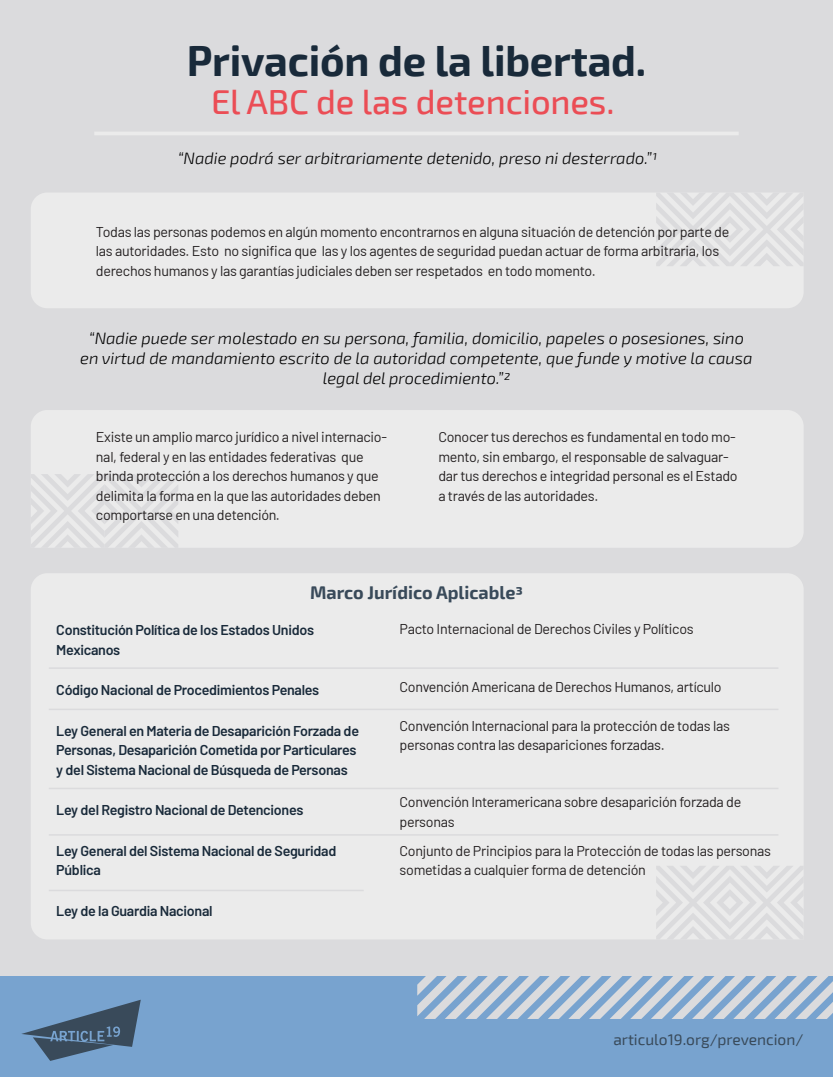
<style>
.page{position:relative;width:833px;height:1077px;background:#fff}
.page>*{position:absolute;margin:0;border:0;box-sizing:border-box;transform-origin:0 0}
.t1{font:700 41.78px "Exo 2";letter-spacing:-.005em;color:#192a3a}
.t2{font:500 34.5px "Exo 2";letter-spacing:-.005em;color:#eb4d55}
.t3{font:700 18px "Exo 2";color:#394a5a}
.t4{font:italic 300 16.5px/20.2px "Exo 2";color:#000;text-align:center}
.t5{font:15.52px "Exo 2";color:#394a5a}
.t6{font:14.25px/19.5px "Barlow";letter-spacing:-.02em;color:#231f20}
.t7{font:600 14.25px/19.5px "Barlow";letter-spacing:-.02em;color:#192a3a}
</style>
<div class="page">
<div style="left:0;top:0;width:832px;height:1077px;background:#dbdbdd"></div>
<div style="left:0;top:976px;width:832px;height:101px;background:#78a3cf"></div>
<hr style="left:94px;top:132px;width:644px;height:3px;background:#ebebeb">
<div style="left:31px;top:193px;width:772px;height:115px;background:#ebebeb"></div>
<div style="left:31px;top:410px;width:772px;height:138px;background:#ebebeb"></div>
<div style="left:31px;top:573px;width:772px;height:366px;background:#ebebeb"></div>
<svg style="left:655px;top:193px;width:148px;height:73px"></svg>
<svg style="left:31px;top:474px;width:147px;height:74px"></svg>
<svg style="left:655px;top:866px;width:148px;height:73px"></svg>
<hr style="left:49px;top:667px;width:729px;height:2px;background:#dbdbdd">
<hr style="left:49px;top:708px;width:729px;height:2px;background:#dbdbdd">
<hr style="left:49px;top:788px;width:729px;height:1px;background:#dbdbdd">
<hr style="left:49px;top:834px;width:729px;height:1px;background:#dbdbdd">
<hr style="left:49px;top:890px;width:314px;height:1px;background:#dbdbdd">
<svg style="left:21px;top:999px;width:120px;height:62px"></svg>
<svg style="left:417px;top:976px;width:415px;height:43px"></svg>
<h1 class="t1" style="left:187px;top:30px;width:460px">Privación de la libertad.</h1>
<h2 class="t2" style="left:211px;top:78px;width:404px">El ABC de las detenciones.</h2>
<p class="t4" style="left:178px;top:148px;width:480px">“Nadie podrá ser arbitrariamente detenido, preso ni desterrado.”1</p>
<p class="t6" style="left:96px;top:221px;width:634px">Todas las personas podemos en algún momento encontrarnos en alguna situación de detención por parte de las autoridades. Esto no significa que las y los agentes de seguridad puedan actuar de forma arbitraria, los derechos humanos y las garantías judiciales deben ser respetados en todo momento.</p>
<p class="t4" style="left:80px;top:327px;width:673px">“Nadie puede ser molestado en su persona, familia, domicilio, papeles o posesiones, sino en virtud de mandamiento escrito de la autoridad competente, que funde y motive la causa legal del procedimiento.”2</p>
<p class="t6" style="left:96px;top:426px;width:292px">Existe un amplio marco jurídico a nivel internacio&shy;nal, federal y en las entidades federativas que brinda protección a los derechos humanos y que delimita la forma en la que las autoridades deben comportarse en una detención.</p>
<p class="t6" style="left:438px;top:426px;width:300px">Conocer tus derechos es fundamental en todo mo&shy;mento, sin embargo, el responsable de salvaguar&shy;dar tus derechos e integridad personal es el Estado a través de las autoridades.</p>
<p class="t3" style="left:310px;top:579px;width:214px">Marco Jurídico Aplicable3</p>
<p class="t7" style="left:56px;top:619px;width:259px">Constitución Política de los Estados Unidos<br>Mexicanos</p>
<p class="t7" style="left:56px;top:679px;width:264px">Código Nacional de Procedimientos Penales</p>
<p class="t7" style="left:56px;top:720px;width:304px">Ley General en Materia de Desaparición Forzada de<br>Personas, Desaparición Cometida por Particulares y del Sistema Nacional de Búsqueda de Personas</p>
<p class="t7" style="left:56px;top:799px;width:248px">Ley del Registro Nacional de Detenciones</p>
<p class="t7" style="left:56px;top:840px;width:281px">Ley General del Sistema Nacional de Seguridad<br>Pública</p>
<p class="t7" style="left:56px;top:900px;width:158px">Ley de la Guardia Nacional</p>
<p class="t6" style="left:399px;top:618px;width:295px">Pacto Internacional de Derechos Civiles y Políticos</p>
<p class="t6" style="left:399px;top:676px;width:323px">Convención Americana de Derechos Humanos, artículo</p>
<p class="t6" style="left:399px;top:715px;width:331px">Convención Internacional para la protección de todas las personas contra las desapariciones forzadas.</p>
<p class="t6" style="left:399px;top:791px;width:343px">Convención Interamericana sobre desaparición forzada de personas</p>
<p class="t6" style="left:399px;top:840px;width:373px">Conjunto de Principios para la Protección de todas las personas sometidas a cualquier forma de detención</p>
<p class="t5" style="left:613px;top:1028px;width:191px">articulo19.org/prevencion/</p>
</div>
